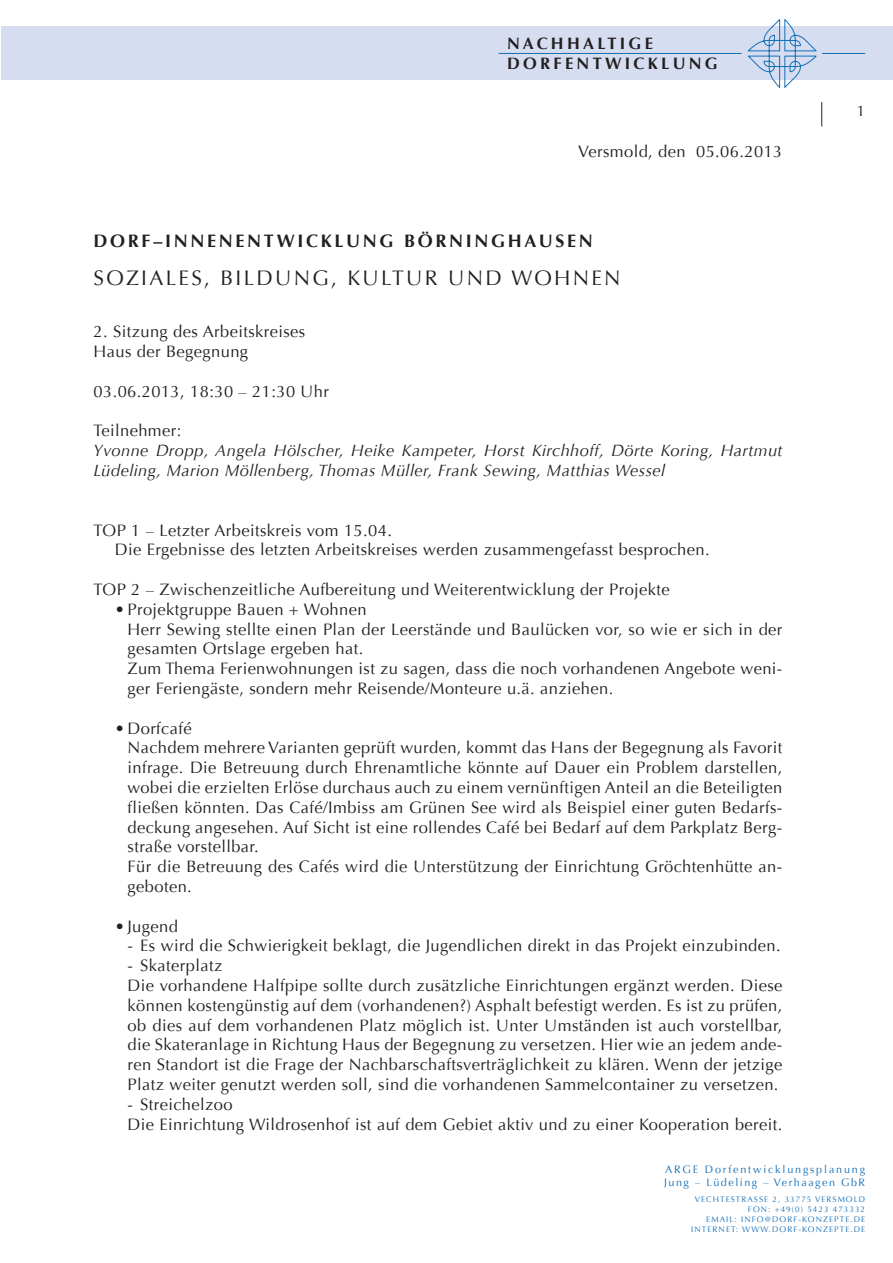
<style>
.page{position:relative;width:893px;height:1263px;background:#fff}
.page>*{position:absolute;margin:0;border:0;box-sizing:border-box;transform-origin:0 0}
.Überschrift_02{font:21px "Optima";letter-spacing:.11em;color:#231f20}
.Überschrift_01{font:700 18px "Optima";letter-spacing:.15em;color:#231f20}
.Normal_Einrückung_02{font:16.5px/19.8px "Optima";letter-spacing:.025em;color:#231f20}
.t1{font:italic 16.5px/19.8px "Optima";letter-spacing:.025em;color:#231f20}
.Normal_Einrückung{font:16.5px "Optima";letter-spacing:.025em;color:#231f20}
.t2{font:700 16.5px/19.8px "Optima";letter-spacing:.2em;color:#231f20}
.t3{font:15px "Optima";color:#231f20}
.t4{font:10.8px/12.9px "Optima";letter-spacing:.17em;color:#136fb8}
.t5{font:8.1px/9.8px "Optima";letter-spacing:.13em;color:#136fb8;text-align:right}
</style>
<div class="page">
<svg style="left:821px;top:102px;width:1px;height:24px"></svg>
<div style="left:1px;top:27px;width:892px;height:53px;background:#d6ddf0"></div>
<svg style="left:746px;top:19px;width:72px;height:69px"></svg>
<hr style="left:499px;top:53px;width:243px;height:1px;background:#136fb8">
<hr style="left:822px;top:53px;width:43px;height:1px;background:#136fb8">
<p class="t2" style="left:507px;top:34px;width:212px">NACHHALTIGE<br>DORFENTWICKLUNG</p>
<p class="Normal_Einrückung_02" style="left:578px;top:142px;width:206px">Versmold, den 05.06.2013</p>
<p class="Überschrift_01" style="left:94px;top:231px;width:501px">DORF–INNENENTWICKLUNG BÖRNINGHAUSEN</p>
<p class="Überschrift_02" style="left:94px;top:266px;width:529px">SOZIALES, BILDUNG, KULTUR UND WOHNEN</p>
<p class="Normal_Einrückung_02" style="left:94px;top:322px;width:213px">2. Sitzung des Arbeitskreises</p>
<p class="Normal_Einrückung_02" style="left:94px;top:342px;width:156px">Haus der Begegnung</p>
<p class="Normal_Einrückung_02" style="left:94px;top:382px;width:237px">03.06.2013, 18:30 – 21:30 Uhr</p>
<p class="Normal_Einrückung_02" style="left:94px;top:421px;width:89px">Teilnehmer:</p>
<p class="t1" style="left:94px;top:441px;width:690px">Yvonne Dropp, Angela Hölscher, Heike Kampeter, Horst Kirchhoff, Dörte Koring, Hartmut<br>Lüdeling, Marion Möllenberg, Thomas Müller, Frank Sewing, Matthias Wessel</p>
<p class="Normal_Einrückung_02" style="left:94px;top:520px;width:300px">TOP 1 – Letzter Arbeitskreis vom 15.04.</p>
<p class="Normal_Einrückung" style="left:115px;top:540px;width:596px">Die Ergebnisse des letzten Arbeitskreises werden zusammengefasst besprochen.</p>
<p class="Normal_Einrückung_02" style="left:94px;top:580px;width:578px">TOP 2 – Zwischenzeitliche Aufbereitung und Weiterentwicklung der Projekte</p>
<p class="Normal_Einrückung_02" style="left:115px;top:599px;width:253px">• Projektgruppe Bauen + Wohnen</p>
<p class="Normal_Einrückung_02" style="left:128px;top:619px;width:656px">Herr Sewing stellte einen Plan der Leerstände und Baulücken vor, so wie er sich in der gesamten Ortslage ergeben hat.</p>
<p class="Normal_Einrückung_02" style="left:128px;top:659px;width:656px">Zum Thema Ferienwohnungen ist zu sagen, dass die noch vorhandenen Angebote weni&shy;ger Feriengäste, sondern mehr Reisende/Monteure u.ä. anziehen.</p>
<p class="Normal_Einrückung_02" style="left:115px;top:718px;width:79px">• Dorfcafé</p>
<p class="Normal_Einrückung_02" style="left:128px;top:738px;width:656px;text-align:justify">Nachdem mehrere Varianten geprüft wurden, kommt das Hans der Begegnung als Favorit infrage. Die Betreuung durch Ehrenamtliche könnte auf Dauer ein Problem darstellen, wobei die erzielten Erlöse durchaus auch zu einem vernünftigen Anteil an die Beteiligten fließen könnten. Das Café/Imbiss am Grünen See wird als Beispiel einer guten Bedarfs&shy;deckung angesehen. Auf Sicht ist eine rollendes Café bei Bedarf auf dem Parkplatz Berg&shy;straße vorstellbar.</p>
<p class="Normal_Einrückung_02" style="left:128px;top:857px;width:656px">Für die Betreuung des Cafés wird die Unterstützung der Einrichtung Gröchtenhütte an&shy;geboten.</p>
<p class="Normal_Einrückung_02" style="left:115px;top:916px;width:65px">• Jugend</p>
<p class="Normal_Einrückung_02" style="left:128px;top:936px;width:655px">- Es wird die Schwierigkeit beklagt, die Jugendlichen direkt in das Projekt einzubinden.</p>
<p class="Normal_Einrückung_02" style="left:128px;top:956px;width:96px">- Skaterplatz</p>
<p class="Normal_Einrückung_02" style="left:128px;top:976px;width:656px;text-align:justify">Die vorhandene Halfpipe sollte durch zusätzliche Einrichtungen ergänzt werden. Diese können kostengünstig auf dem (vorhandenen?) Asphalt befestigt werden. Es ist zu prüfen, ob dies auf dem vorhandenen Platz möglich ist. Unter Umständen ist auch vorstellbar, die Skateranlage in Richtung Haus der Begegnung zu versetzen. Hier wie an jedem ande&shy;ren Standort ist die Frage der Nachbarschaftsverträglichkeit zu klären. Wenn der jetzige Platz weiter genutzt werden soll, sind die vorhandenen Sammelcontainer zu versetzen.</p>
<p class="Normal_Einrückung_02" style="left:128px;top:1094px;width:107px">- Streichelzoo</p>
<p class="Normal_Einrückung_02" style="left:128px;top:1114px;width:656px">Die Einrichtung Wildrosenhof ist auf dem Gebiet aktiv und zu einer Kooperation bereit.</p>
<p class="t3" style="left:857px;top:102px;width:10px">1</p>
<p class="t4" style="left:664px;top:1163px;width:202px">ARGE Dorfentwicklungsplanung<br>Jung – Lüdeling – Verhaagen GbR</p>
<p class="t5" style="left:691px;top:1195px;width:175px">VECHTESTRASSE 2, 33775 VERSMOLD<br>FON: +49(0) 5423 473332<br>EMAIL: INFO@DORF-KONZEPTE.DE<br>INTERNET: WWW.DORF-KONZEPTE.DE</p>
</div>
